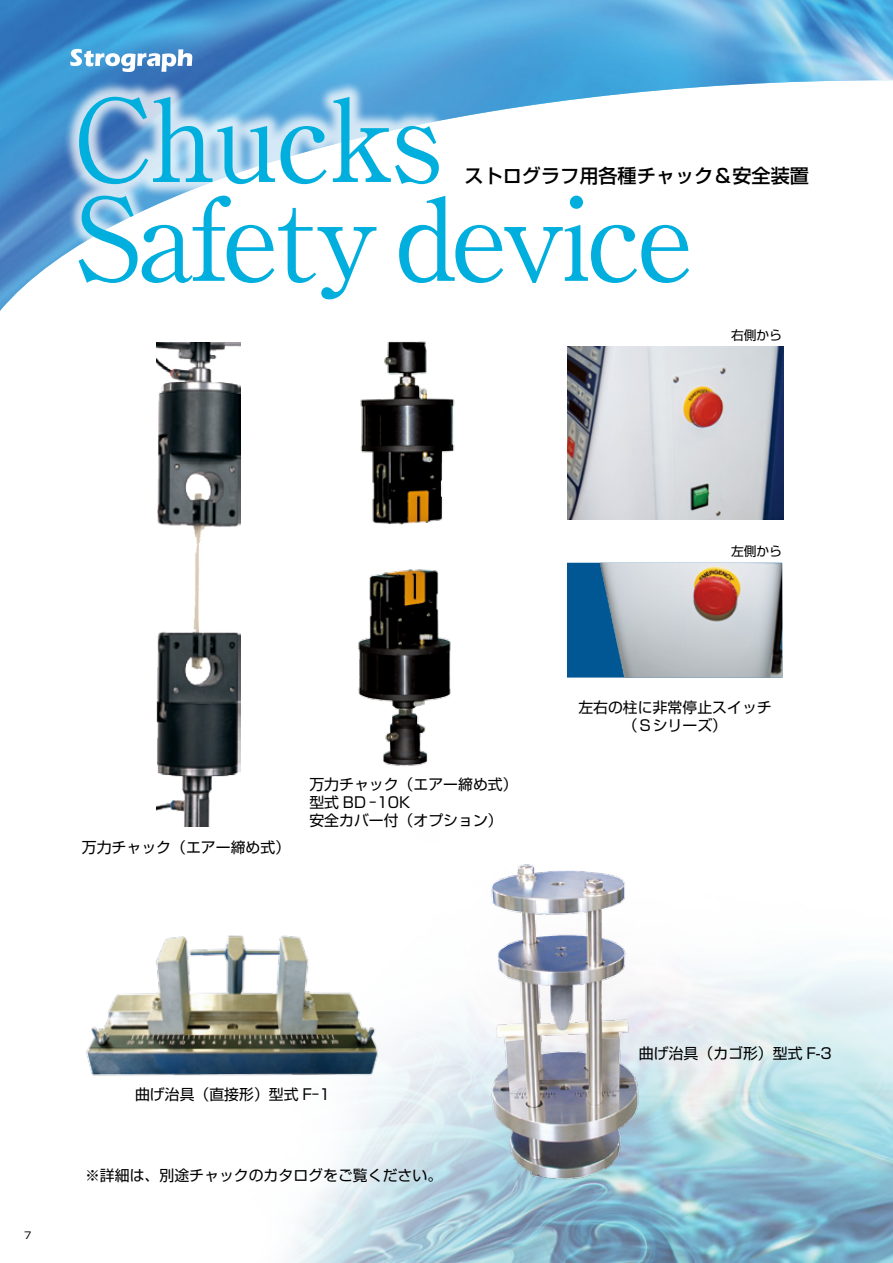
<style>
.page{position:relative;width:893px;height:1263px;background:#fff}
.page>*{position:absolute;margin:0;border:0;box-sizing:border-box;transform-origin:0 0}
.t1{font:113.7px "Ryumin Pro";letter-spacing:-.04em;color:#00afdd}
.t2{font:500 19.2px "Shin Go Pro";color:#000}
.t3{font:14.85px/18px "Shin Go Pro";color:#000;text-align:center}
.t4{font:12.75px "Shin Go Pro";color:#000}
.t5{font:9.6px "Shin Go Pro";color:#000}
</style>
<div class="page">
<img style="left:290px;top:957px;width:603px;height:306px">
<img style="left:0;top:0;width:893px;height:311px">
<div style="left:63px;top:80px;width:392px;height:120px;background:#fff;opacity:.75"></div>
<img style="left:468px;top:864px;width:205px;height:320px">
<svg style="left:70px;top:49px;width:122px;height:23px"></svg>
<img style="left:156px;top:342px;width:85px;height:485px">
<img style="left:358px;top:341px;width:97px;height:425px">
<img style="left:568px;top:347px;width:216px;height:173px">
<div style="left:567px;top:563px;width:215px;height:115px;background:#005794"></div>
<img style="left:593px;top:563px;width:189px;height:115px">
<div style="left:65px;top:181px;width:638px;height:132px;background:#fff"></div>
<img style="left:86px;top:935px;width:301px;height:150px">
<h1 class="t1" style="left:74px;top:50px;width:369px">Chucks</h1>
<p class="t2" style="left:465px;top:160px;width:346px">ストログラフ用各種チャック＆安全装置</p>
<h1 class="t1" style="left:75px;top:149px;width:620px">Safety device</h1>
<p class="t4" style="left:731px;top:325px;width:53px">右側から</p>
<p class="t3" style="left:82px;top:836px;width:210px">万力チャック（エアー締め式）</p>
<p class="t3" style="left:309px;top:773px;width:210px;text-align:left">万力チャック（エアー締め式）型式 BD -10K<br>安全カバー付（オプション）</p>
<p class="t4" style="left:731px;top:541px;width:53px">左側から</p>
<p class="t3" style="left:578px;top:696px;width:195px">左右の柱に非常停止スイッチ（Ｓシリーズ）</p>
<p class="t5" style="left:24px;top:1227px;width:9px">7</p>
<p class="t3" style="left:135px;top:1083px;width:197px">曲げ治具（直接形）型式 F-1</p>
<p class="t3" style="left:85px;top:1164px;width:359px">※詳細は、別途チャックのカタログをご覧ください。</p>
<p class="t3" style="left:639px;top:1043px;width:194px">曲げ治具（カゴ形）型式 F-3</p>
</div>
